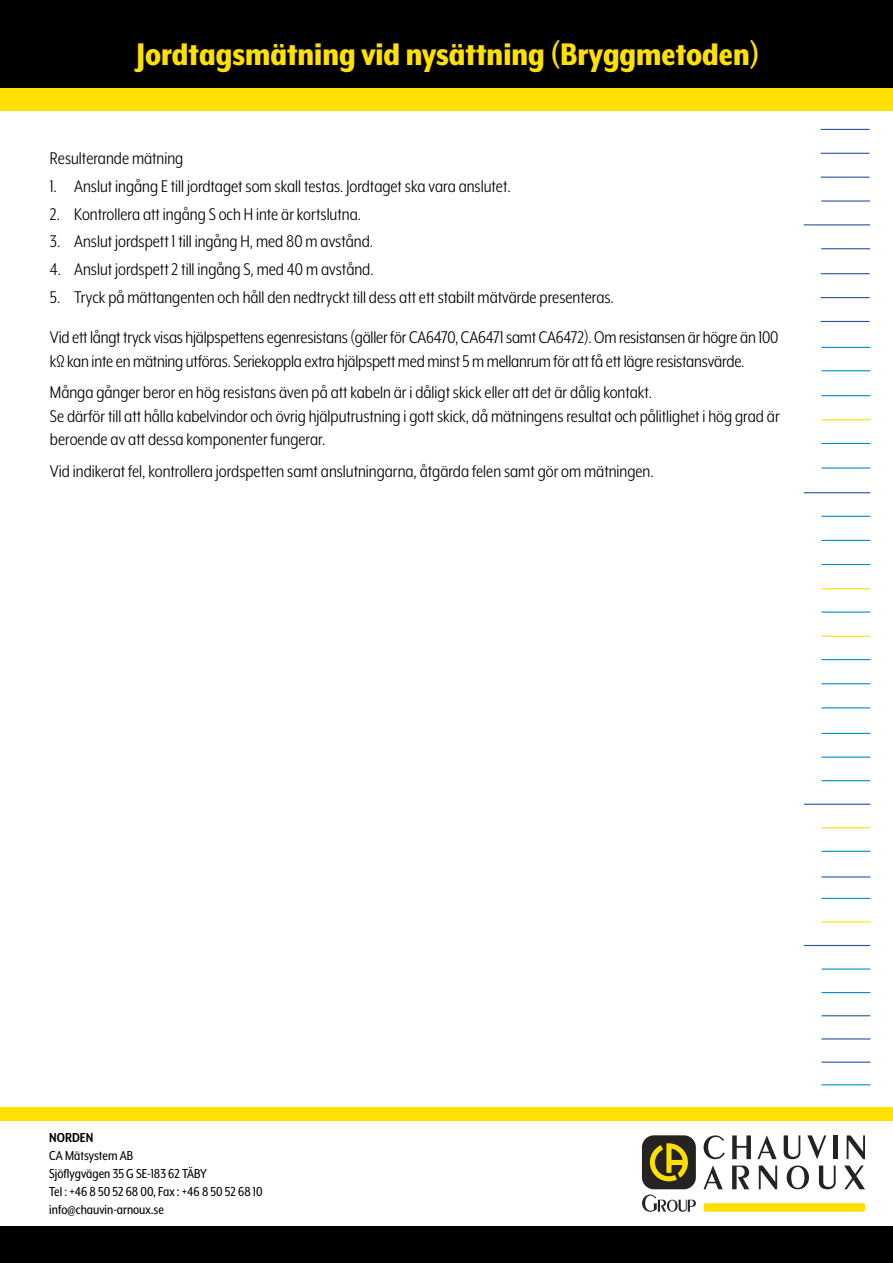
<style>
.page{position:relative;width:893px;height:1263px;background:#fff}
.page>*{position:absolute;margin:0;border:0;box-sizing:border-box;transform-origin:0 0}
.t1{font:800 36px "Mr Eaves XL Mod Nar OT";color:#ffe000}
.t2{font:19.5px/40.3px "Mr Eaves XL Mod Nar OT";color:#000}
.t3{font:15px/18px "Mr Eaves XL Mod Nar OT";color:#000}
.t4{font:700 15px "Mr Eaves XL Mod Nar OT";color:#000}
</style>
<div class="page">
<div style="left:0;top:87px;width:893px;height:23px;background:#ffe000"></div>
<div style="left:0;top:1107px;width:893px;height:13px;background:#ffe000"></div>
<div style="left:0;top:0;width:893px;height:87px;background:#000"></div>
<div style="left:0;top:1227px;width:893px;height:36px;background:#000"></div>
<div style="left:642px;top:1135px;width:54px;height:54px;background:#242322;border-radius:12px"></div>
<svg style="left:650px;top:1143px;width:38px;height:38px"></svg>
<svg style="left:704px;top:1135px;width:21px;height:24px"></svg>
<svg style="left:732px;top:1135px;width:19px;height:24px"></svg>
<svg style="left:757px;top:1135px;width:20px;height:24px"></svg>
<svg style="left:784px;top:1135px;width:16px;height:24px"></svg>
<svg style="left:807px;top:1135px;width:19px;height:24px"></svg>
<div style="left:833px;top:1135px;width:5px;height:24px;background:#242322"></div>
<svg style="left:847px;top:1135px;width:18px;height:24px"></svg>
<svg style="left:703px;top:1165px;width:20px;height:24px"></svg>
<svg style="left:732px;top:1165px;width:17px;height:24px"></svg>
<svg style="left:759px;top:1165px;width:18px;height:24px"></svg>
<svg style="left:787px;top:1165px;width:22px;height:24px"></svg>
<svg style="left:819px;top:1165px;width:17px;height:24px"></svg>
<svg style="left:844px;top:1165px;width:21px;height:24px"></svg>
<svg style="left:642px;top:1194px;width:54px;height:18px"></svg>
<div style="left:704px;top:1203px;width:161px;height:9px;background:#ffdf00;border-radius:2px"></div>
<hr style="left:821px;top:443px;width:49px;height:1px;background:#008bce">
<hr style="left:821px;top:467px;width:49px;height:2px;background:#008bce">
<hr style="left:821px;top:968px;width:49px;height:1px;background:#008bce">
<hr style="left:821px;top:516px;width:49px;height:1px;background:#008bce">
<hr style="left:821px;top:540px;width:49px;height:1px;background:#008bce">
<hr style="left:821px;top:564px;width:49px;height:1px;background:#008bce">
<hr style="left:821px;top:588px;width:49px;height:1px;background:#ffe000">
<hr style="left:821px;top:611px;width:49px;height:2px;background:#008bce">
<hr style="left:821px;top:636px;width:49px;height:1px;background:#ffe000">
<hr style="left:821px;top:659px;width:49px;height:1px;background:#008bce">
<hr style="left:821px;top:683px;width:49px;height:1px;background:#008bce">
<hr style="left:821px;top:707px;width:49px;height:1px;background:#008bce">
<hr style="left:821px;top:419px;width:49px;height:1px;background:#ffe000">
<hr style="left:821px;top:733px;width:49px;height:1px;background:#008bce">
<hr style="left:821px;top:756px;width:49px;height:2px;background:#008bce">
<hr style="left:821px;top:780px;width:49px;height:1px;background:#008bce">
<hr style="left:821px;top:395px;width:49px;height:1px;background:#008bce">
<hr style="left:821px;top:200px;width:49px;height:2px;background:#2555a3">
<hr style="left:821px;top:129px;width:49px;height:1px;background:#2555a3">
<hr style="left:821px;top:273px;width:49px;height:1px;background:#2555a3">
<hr style="left:804px;top:224px;width:66px;height:1px;background:#2555a3">
<hr style="left:821px;top:153px;width:49px;height:1px;background:#2555a3">
<hr style="left:821px;top:297px;width:49px;height:1px;background:#2555a3">
<hr style="left:821px;top:248px;width:49px;height:1px;background:#2555a3">
<hr style="left:821px;top:177px;width:49px;height:1px;background:#2555a3">
<hr style="left:821px;top:321px;width:49px;height:1px;background:#2555a3">
<hr style="left:821px;top:370px;width:49px;height:1px;background:#008bce">
<hr style="left:821px;top:347px;width:49px;height:1px;background:#008bce">
<hr style="left:804px;top:804px;width:66px;height:1px;background:#2555a3">
<hr style="left:821px;top:827px;width:49px;height:1px;background:#ffe000">
<hr style="left:821px;top:851px;width:49px;height:1px;background:#008bce">
<hr style="left:821px;top:898px;width:49px;height:1px;background:#008bce">
<hr style="left:821px;top:921px;width:49px;height:1px;background:#ffe000">
<hr style="left:804px;top:945px;width:66px;height:1px;background:#2555a3">
<hr style="left:804px;top:492px;width:66px;height:1px;background:#2555a3">
<hr style="left:821px;top:992px;width:49px;height:1px;background:#008bce">
<hr style="left:821px;top:876px;width:49px;height:1px;background:#2555a3">
<hr style="left:821px;top:1015px;width:49px;height:1px;background:#2555a3">
<hr style="left:821px;top:1038px;width:49px;height:1px;background:#2555a3">
<hr style="left:821px;top:1061px;width:49px;height:2px;background:#2555a3">
<hr style="left:821px;top:1084px;width:49px;height:1px;background:#008bce">
<h1 class="t1" style="left:136px;top:36px;width:625px">Jordtagsmätning vid nysättning (Bryggmetoden)</h1>
<p class="t2" style="left:50px;top:138px;width:135px">Resulterande mätning</p>
<p class="t2" style="left:50px;top:166px;width:462px">1. Anslut ingång E till jordtaget som skall testas. Jordtaget ska vara anslutet.</p>
<p class="t2" style="left:50px;top:194px;width:313px">2. Kontrollera att ingång S och H inte är kortslutna.</p>
<p class="t2" style="left:50px;top:221px;width:325px">3. Anslut jordspett 1 till ingång H, med 80 m avstånd.</p>
<p class="t2" style="left:50px;top:249px;width:325px">4. Anslut jordspett 2 till ingång S, med 40 m avstånd.</p>
<p class="t2" style="left:50px;top:277px;width:730px">5. Tryck på mättangenten och håll den nedtryckt till dess att ett stabilt mätvärde presenteras.<br>Vid ett långt tryck visas hjälpspettens egenresistans (gäller för CA6470, CA6471 samt CA6472). Om resistansen är högre än 100</p>
<p class="t2" style="left:50px;top:345px;width:696px;line-height:32px">kΩ kan inte en mätning utföras. Seriekoppla extra hjälpspett med minst 5 m mellanrum för att få ett lägre resistansvärde.<br>Många gånger beror en hög resistans även på att kabeln är i dåligt skick eller att det är dålig kontakt.</p>
<p class="t2" style="left:50px;top:404px;width:731px;line-height:23.4px">Se därför till att hålla kabelvindor och övrig hjälputrustning i gott skick, då mätningens resultat och pålitlighet i hög grad är beroende av att dessa komponenter fungerar.</p>
<p class="t2" style="left:50px;top:451px;width:605px">Vid indikerat fel, kontrollera jordspetten samt anslutningarna, åtgärda felen samt gör om mätningen.</p>
<p class="t4" style="left:49px;top:1130px;width:46px">NORDEN</p>
<p class="t3" style="left:49px;top:1146px;width:215px">CA Mätsystem AB<br>Sjöflygvägen 35 G SE-183 62 TÄBY<br>Tel : +46 8 50 52 68 00, Fax : +46 8 50 52 68 10 info@chauvin-arnoux.se</p>
</div>
